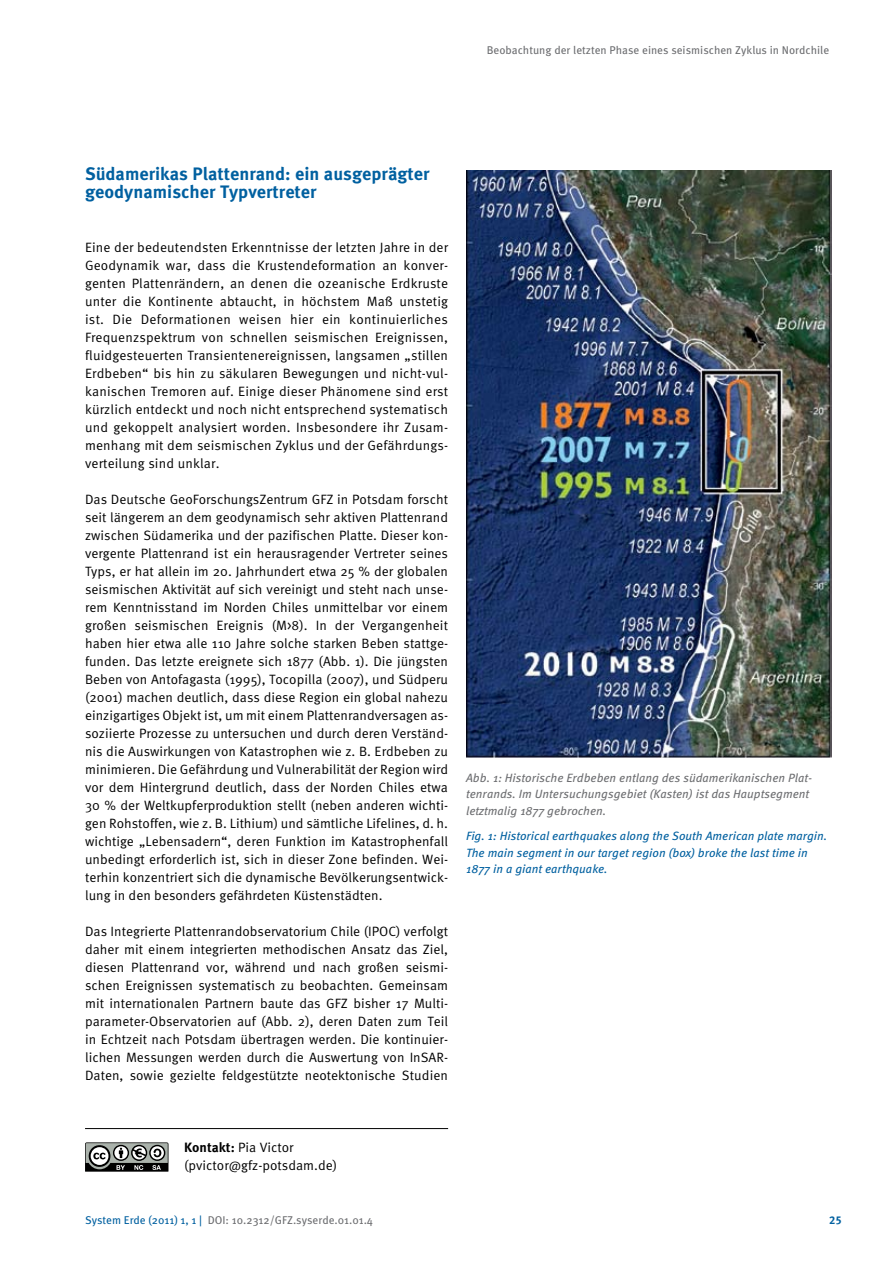
<style>
.page{position:relative;width:893px;height:1263px;background:#fff}
.page>*{position:absolute;margin:0;border:0;box-sizing:border-box;transform-origin:0 0}
.t1{font:700 18px/18px "Meta Pro";color:#0060a0}
.t2{font:13.5px/18px "Meta Pro";color:#000;text-align:justify}
.t3{font:italic 12px/16.5px "Meta Pro";color:#6d6e71}
.t4{font:italic 12px/16.5px "Meta Pro";color:#0060a0}
.t5{font:11.25px "Meta Pro";color:#6d6e71}
.t6{font:700 11.25px "Meta Pro";color:#0060a0}
.s1{font-weight:700}
.s2{color:#0060a0}
</style>
<div class="page">
<img style="left:466px;top:170px;width:365px;height:588px">
<hr style="left:85px;top:1128px;width:363px;height:1px;background:#000">
<svg style="left:85px;top:1142px;width:84px;height:30px;background:#727472"></svg>
<p class="t5" style="left:487px;top:43px;width:344px">Beobachtung der letzten Phase eines seismischen Zyklus in Nordchile</p>
<h1 class="t1" style="left:85px;top:165px;width:346px">Südamerikas Plattenrand: ein ausgeprägter geodynamischer Typvertreter</h1>
<p class="t2" style="left:85px;top:238px;width:365px">Eine der bedeutendsten Erkenntnisse der letzten Jahre in der Geodynamik war, dass die Krustendeformation an konver&shy;genten Plattenrändern, an denen die ozeanische Erdkruste unter die Kontinente abtaucht, in höchstem Maß unstetig ist. Die Deformationen weisen hier ein kontinuierliches Frequenzspektrum von schnellen seismischen Ereignissen, fluidgesteuerten Transientenereignissen, langsamen „stillen Erdbeben“ bis hin zu säkularen Bewegungen und nicht-vul&shy;kanischen Tremoren auf. Einige dieser Phänomene sind erst kürzlich entdeckt und noch nicht entsprechend systematisch und gekoppelt analysiert worden. Insbesondere ihr Zusam&shy;menhang mit dem seismischen Zyklus und der Gefährdungs&shy;verteilung sind unklar.</p>
<p class="t2" style="left:85px;top:490px;width:365px">Das Deutsche GeoForschungsZentrum GFZ in Potsdam forscht seit längerem an dem geodynamisch sehr aktiven Plattenrand zwischen Südamerika und der pazifischen Platte. Dieser kon&shy;vergente Plattenrand ist ein herausragender Vertreter seines Typs, er hat allein im 20. Jahrhundert etwa 25 % der globalen seismischen Aktivität auf sich vereinigt und steht nach unse&shy;rem Kenntnisstand im Norden Chiles unmittelbar vor einem großen seismischen Ereignis (M&gt;8). In der Vergangenheit haben hier etwa alle 110 Jahre solche starken Beben stattge&shy;funden. Das letzte ereignete sich 1877 (Abb. 1). Die jüngsten Beben von Antofagasta (1995), Tocopilla (2007), und Südperu (2001) machen deutlich, dass diese Region ein global nahezu einzigartiges Objekt ist, um mit einem Plattenrandversagen as&shy;soziierte Prozesse zu untersuchen und durch deren Verständ&shy;nis die Auswirkungen von Katastrophen wie z. B. Erdbeben zu minimieren. Die Gefährdung und Vulnerabilität der Region wird vor dem Hintergrund deutlich, dass der Norden Chiles etwa 30 % der Weltkupferproduktion stellt (neben anderen wichti&shy;gen Rohstoffen, wie z. B. Lithium) und sämtliche Lifelines, d. h. wichtige „Lebensadern“, deren Funktion im Katastrophenfall unbedingt erforderlich ist, sich in dieser Zone befinden. Wei&shy;terhin konzentriert sich die dynamische Bevölkerungsentwick&shy;lung in den besonders gefährdeten Küstenstädten.</p>
<p class="t2" style="left:85px;top:922px;width:365px">Das Integrierte Plattenrandobservatorium Chile (IPOC) verfolgt daher mit einem integrierten methodischen Ansatz das Ziel, diesen Plattenrand vor, während und nach großen seismi&shy;schen Ereignissen systematisch zu beobachten. Gemeinsam mit internationalen Partnern baute das GFZ bisher 17 Multi&shy;parameter-Observatorien auf (Abb. 2), deren Daten zum Teil in Echtzeit nach Potsdam übertragen werden. Die kontinuier&shy;lichen Messungen werden durch die Auswertung von InSAR-Daten, sowie gezielte feldgestützte neotektonische Studien</p>
<p class="t3" style="left:466px;top:769px;width:348px">Abb. 1: Historische Erdbeben entlang des südamerikanischen Plat&shy;tenrands. Im Untersuchungsgebiet (Kasten) ist das Hauptsegment letztmalig 1877 gebrochen.</p>
<p class="t4" style="left:466px;top:828px;width:363px">Fig. 1: Historical earthquakes along the South American plate margin.<br>The main segment in our target region (box) broke the last time in<br>1877 in a giant earthquake.</p>
<p class="t2" style="left:184px;top:1138px;width:154px"><span class="s1">Kontakt:</span> Pia Victor (pvictor@gfz-potsdam.de)</p>
<p class="t5" style="left:85px;top:1213px;width:290px"><span class="s2">System Erde (2011) 1, 1 |</span> DOI: 10.2312/GFZ.syserde.01.01.4</p>
<p class="t6" style="left:829px;top:1213px;width:14px">25</p>
</div>
